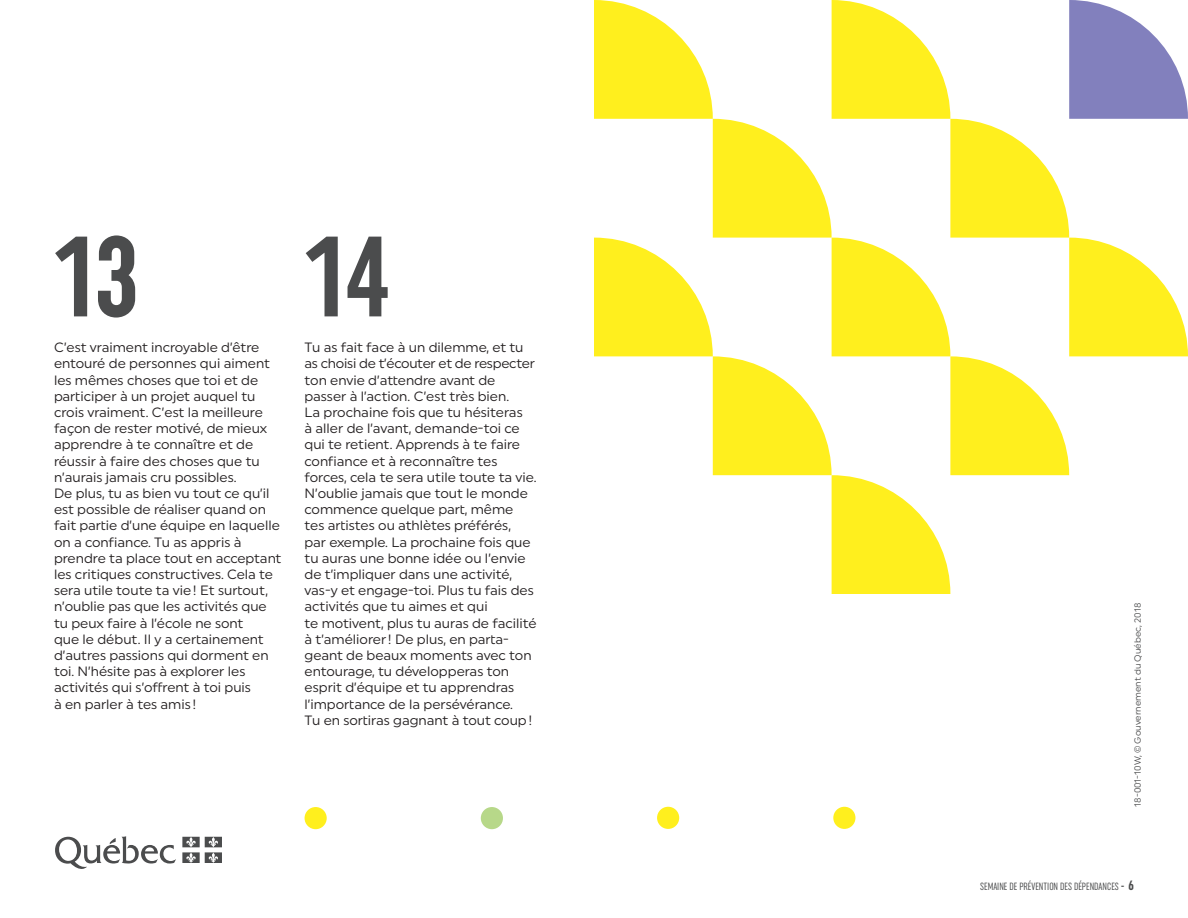
<style>
.page{position:relative;width:1188px;height:918px;background:#fff}
.page>*{position:absolute;margin:0;border:0;box-sizing:border-box;transform-origin:0 0}
.t1{font:700 extra-condensed 114px "Uniform";color:#4b4c4d}
.t2{font:13.5px/16.2px "Uniform";color:#231f20}
.t3{font:extra-condensed 10.5px "Uniform";color:#4b4c4d}
.t4{font:9px "Uniform";color:#4b4c4d}
.s1{font-weight:700}
.s2{font-weight:700;font-size:13.5px}
</style>
<div class="page">
<svg style="left:594px;top:0;width:594px;height:594px"></svg>
<div style="left:305px;top:807px;width:22px;height:22px;background:#ffef1e;border-radius:50%"></div>
<div style="left:481px;top:807px;width:22px;height:22px;background:#b7d889;border-radius:50%"></div>
<div style="left:657px;top:807px;width:22px;height:22px;background:#ffef1e;border-radius:50%"></div>
<div style="left:833px;top:807px;width:22px;height:22px;background:#ffef1e;border-radius:50%"></div>
<svg style="left:55px;top:836px;width:121px;height:33px"></svg>
<svg style="left:182px;top:837px;width:40px;height:26px"></svg>
<p class="t1" style="left:54px;top:212px;width:87px">13</p>
<p class="t1" style="left:305px;top:212px;width:88px">14</p>
<p class="t2" style="left:54px;top:339px;width:229px">C’est vraiment incroyable d’être entouré de personnes qui aiment les mêmes choses que toi et de participer à un projet auquel tu crois vraiment. C’est la meilleure façon de rester motivé, de mieux apprendre à te connaître et de réussir à faire des choses que tu n’aurais jamais cru possibles.<br>De plus, tu as bien vu tout ce qu’il est possible de réaliser quand on fait partie d’une équipe en laquelle on a confiance. Tu as appris à prendre ta place tout en acceptant les critiques constructives. Cela te sera utile toute ta vie! Et surtout, n’oublie pas que les activités que tu peux faire à l’école ne sont<br>que le début. Il y a certainement d’autres passions qui dorment en toi. N’hésite pas à explorer les activités qui s’offrent à toi puis<br>à en parler à tes amis!</p>
<p class="t2" style="left:305px;top:339px;width:234px">Tu as fait face à un dilemme, et tu as choisi de t’écouter et de respecter ton envie d’attendre avant de passer à l’action. C’est très bien.<br>La prochaine fois que tu hésiteras<br>à aller de l’avant, demande-toi ce qui te retient. Apprends à te faire confiance et à reconnaître tes forces, cela te sera utile toute ta vie.<br>N’oublie jamais que tout le monde commence quelque part, même tes artistes ou athlètes préférés,<br>par exemple. La prochaine fois que tu auras une bonne idée ou l’envie de t’impliquer dans une activité, vas-y et engage-toi. Plus tu fais des activités que tu aimes et qui<br>te motivent, plus tu auras de facilité à t’améliorer! De plus, en parta&shy;geant de beaux moments avec ton entourage, tu développeras ton esprit d’équipe et tu apprendras l’importance de la persévérance.<br>Tu en sortiras gagnant à tout coup!</p>
<p class="t4" style="left:1132px;top:807px;width:205px;rotate:-90deg">18-001-10W, © Gouvernement du Québec, 2018</p>
<p class="t3" style="left:980px;top:880px;width:155px">SEMAINE DE PRÉVENTION DES DÉPENDANCES <span class="s1">-</span> <span class="s2">6</span></p>
</div>
